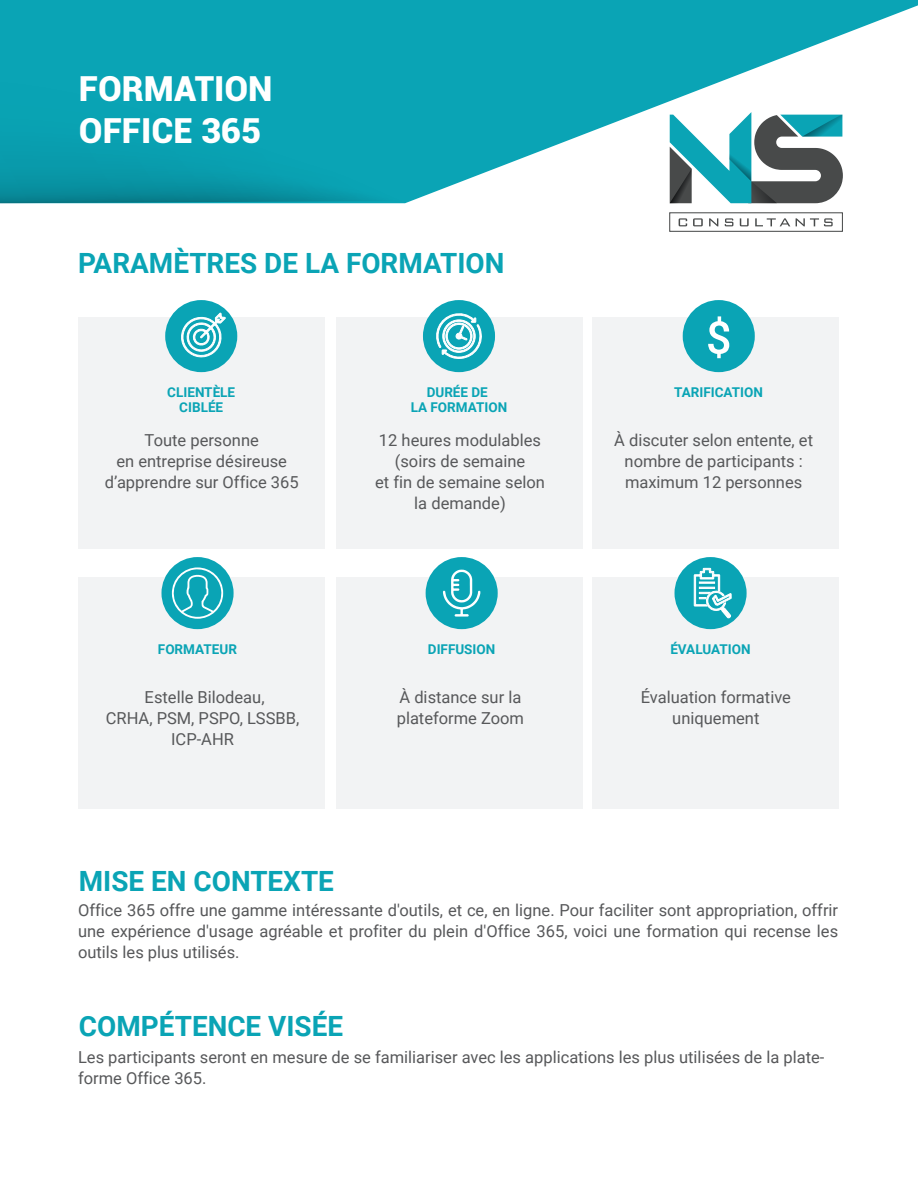
<style>
.page{position:relative;width:918px;height:1188px;background:#fff}
.page>*{position:absolute;margin:0;border:0;box-sizing:border-box;transform-origin:0 0}
.t1{font:900 34.5px/41.4px "Roboto";color:#fff}
.t2{font:700 27.9px "Roboto";color:#0aa4b5}
.t3{font:16.5px/21px "Roboto";color:#57585a;text-align:center}
.t4{font:700 13.5px/15px "Roboto";color:#0aa4b5;text-align:center}
</style>
<div class="page">
<div style="left:78px;top:317px;width:246px;height:232px;background:#f2f3f4"></div>
<div style="left:336px;top:317px;width:246px;height:232px;background:#f2f3f4"></div>
<div style="left:592px;top:317px;width:246px;height:232px;background:#f2f3f4"></div>
<div style="left:78px;top:577px;width:246px;height:231px;background:#f2f3f4"></div>
<div style="left:336px;top:577px;width:246px;height:231px;background:#f2f3f4"></div>
<div style="left:592px;top:577px;width:246px;height:231px;background:#f2f3f4"></div>
<div style="left:669px;top:212px;width:174px;height:20px;border:1px solid #484a4a"></div>
<svg style="left:679px;top:218px;width:8px;height:8px"></svg>
<svg style="left:693px;top:218px;width:10px;height:8px"></svg>
<svg style="left:709px;top:218px;width:9px;height:8px"></svg>
<svg style="left:725px;top:218px;width:8px;height:8px"></svg>
<svg style="left:740px;top:218px;width:9px;height:8px"></svg>
<svg style="left:755px;top:218px;width:35px;height:8px"></svg>
<svg style="left:796px;top:218px;width:37px;height:8px"></svg>
<svg style="left:0;top:0;width:918px;height:203px;fill:#0aa4b5"></svg>
<svg style="left:0;top:80px;width:401px;height:124px;background:#0a9eaf"></svg>
<div style="left:423px;top:300px;width:72px;height:72px;background:#0aa4b5;border-radius:50%"></div>
<svg style="left:436px;top:313px;width:46px;height:46px"></svg>
<div style="left:165px;top:300px;width:72px;height:72px;background:#0aa4b5;border-radius:50%"></div>
<svg style="left:179px;top:300px;width:47px;height:58px"></svg>
<div style="left:675px;top:557px;width:72px;height:72px;background:#0aa4b5;border-radius:50%"></div>
<svg style="left:694px;top:568px;width:38px;height:51px"></svg>
<div style="left:426px;top:557px;width:72px;height:72px;background:#0aa4b5;border-radius:50%"></div>
<svg style="left:443px;top:570px;width:37px;height:47px"></svg>
<div style="left:161px;top:557px;width:73px;height:72px;background:#0aa4b5;border-radius:50%"></div>
<svg style="left:170px;top:567px;width:53px;height:52px"></svg>
<div style="left:683px;top:300px;width:72px;height:72px;background:#0aa4b5;border-radius:50%"></div>
<svg style="left:708px;top:316px;width:21px;height:42px"></svg>
<h1 class="t1" style="left:79px;top:67px;width:195px">FORMATION<br>OFFICE 365</h1>
<h2 class="t2" style="left:78px;top:244px;width:428px">PARAMÈTRES DE LA FORMATION</h2>
<p class="t4" style="left:167px;top:384px;width:69px">CLIENTÈLE<br>CIBLÉE</p>
<p class="t3" style="left:105px;top:429px;width:195px">Toute personne<br>en entreprise désireuse d’apprendre sur Office 365</p>
<p class="t4" style="left:411px;top:384px;width:98px">DURÉE DE<br>LA FORMATION</p>
<p class="t3" style="left:375px;top:429px;width:171px">12 heures modulables (soirs de semaine<br>et fin de semaine selon la demande)</p>
<p class="t4" style="left:158px;top:641px;width:81px">FORMATEUR</p>
<p class="t3" style="left:106px;top:686px;width:195px">Estelle Bilodeau,<br>CRHA, PSM, PSPO, LSSBB,<br>ICP-AHR</p>
<h2 class="t2" style="left:79px;top:861px;width:257px">MISE EN CONTEXTE</h2>
<p class="t4" style="left:428px;top:641px;width:69px">DIFFUSION</p>
<p class="t3" style="left:397px;top:686px;width:129px;text-align:left">À distance sur la plateforme Zoom</p>
<p class="t4" style="left:674px;top:384px;width:90px">TARIFICATION</p>
<p class="t3" style="left:614px;top:429px;width:200px">À discuter selon entente, et nombre de participants : maximum 12 personnes</p>
<p class="t4" style="left:670px;top:641px;width:82px">ÉVALUATION</p>
<p class="t3" style="left:641px;top:686px;width:152px">Évaluation formative uniquement</p>
<p class="t3" style="left:78px;top:899px;width:762px;text-align:justify">Office 365 offre une gamme intéressante d'outils, et ce, en ligne. Pour faciliter sont appropriation, offrir une expérience d'usage agréable et profiter du plein d'Office 365, voici une formation qui recense les outils les plus utilisés.</p>
<h2 class="t2" style="left:79px;top:1007px;width:266px">COMPÉTENCE VISÉE</h2>
<p class="t3" style="left:78px;top:1046px;width:748px;text-align:left">Les participants seront en mesure de se familiariser avec les applications les plus utilisées de la plate&shy;forme Office 365.</p>
</div>
